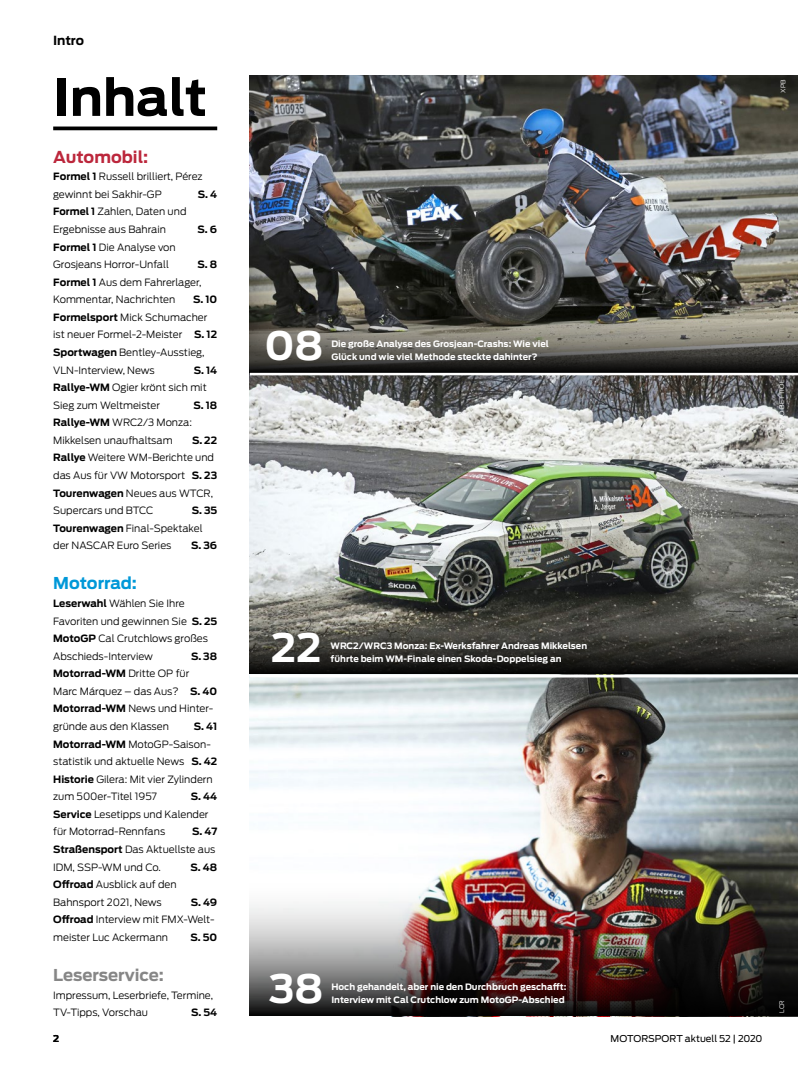
<style>
.page{position:relative;width:798px;height:1081px;background:#fff}
.page>*{position:absolute;margin:0;border:0;box-sizing:border-box;transform-origin:0 0}
.t1{font:700 50px "Antenna";color:#000}
.t2{font:700 39px "Antenna";color:#fff}
.t3{font:700 16.25px "Antenna";color:#868686}
.t4{font:700 16.25px "Antenna";color:#bc273c}
.t5{font:700 16.25px "Antenna";color:#0098d8}
.t6{font:700 12.5px "Antenna";letter-spacing:-.01em;color:#000}
.t7{font:300 10px/17.6px "Antenna";color:#000}
.t8{font:700 10px "Antenna";color:#000}
.t9{font:9.38px "Antenna";letter-spacing:-.005em;color:#000}
.t10{font:700 9.38px "Antenna";color:#000}
.t11{font:700 8.75px/13.1px "Antenna";color:#fff}
.t12{font:300 6.25px "Antenna";letter-spacing:.05em;color:#fff}
.s1{font-weight:700}
</style>
<div class="page">
<svg style="left:53px;top:126px;width:164px;height:4px"></svg>
<img style="left:250px;top:375px;width:547px;height:227px">
<svg style="left:250px;top:602px;width:547px;height:73px;background:#41403b"></svg>
<img style="left:250px;top:677px;width:547px;height:199px">
<img style="left:250px;top:876px;width:547px;height:140px">
<img style="left:250px;top:76px;width:547px;height:218px">
<svg style="left:250px;top:294px;width:547px;height:79px;background:#55534c"></svg>
<p class="t6" style="left:53px;top:33px;width:32px">Intro</p>
<h1 class="t1" style="left:53px;top:68px;width:155px">Inhalt</h1>
<h3 class="t4" style="left:53px;top:147px;width:97px">Automobil:</h3>
<p class="t7" style="left:53px;top:168px;width:151px"><span class="s1">Formel 1</span> Russell brilliert, Pérez gewinnt bei Sakhir-GP</p>
<p class="t8" style="left:198px;top:188px;width:21px">S. 4</p>
<p class="t7" style="left:53px;top:203px;width:135px"><span class="s1">Formel 1</span> Zahlen, Daten und<br>Ergebnisse aus Bahrain</p>
<p class="t8" style="left:197px;top:223px;width:21px">S. 6</p>
<p class="t7" style="left:53px;top:238px;width:124px"><span class="s1">Formel 1</span> Die Analyse von<br>Grosjeans Horror-Unfall</p>
<p class="t7" style="left:53px;top:256px;width:165px;text-indent:144px"><span class="s1">S. 8<br>Formel 1</span> Aus dem Fahrerlager,<br>Kommentar, Nachrichten</p>
<p class="t7" style="left:53px;top:291px;width:165px;text-indent:140px"><span class="s1">S. 10<br>Formelsport</span> Mick Schumacher ist neuer Formel-2-Meister <span class="s1">S. 12<br>Sportwagen</span> Bentley-Ausstieg,<br>VLN-Interview, News</p>
<p class="t7" style="left:53px;top:361px;width:165px;text-indent:141px"><span class="s1">S. 14<br>Rallye-WM</span> Ogier krönt sich mit<br>Sieg zum Weltmeister</p>
<p class="t8" style="left:193px;top:399px;width:25px">S. 18</p>
<p class="t7" style="left:53px;top:414px;width:140px"><span class="s1">Rallye-WM</span> WRC2/3 Monza:<br>Mikkelsen unaufhaltsam</p>
<p class="t7" style="left:53px;top:431px;width:165px;text-indent:139px"><span class="s1">S. 22<br>Rallye</span> Weitere WM-Berichte und das Aus für VW Motorsport <span class="s1">S. 23<br>Tourenwagen</span> Neues aus WTCR,<br>Supercars und BTCC</p>
<p class="t7" style="left:53px;top:502px;width:165px;text-indent:138px"><span class="s1">S. 35<br>Tourenwagen</span> Final-Spektakel der NASCAR Euro Series</p>
<p class="t8" style="left:191px;top:540px;width:28px">S. 36</p>
<h3 class="t5" style="left:53px;top:574px;width:85px">Motorrad:</h3>
<p class="t7" style="left:53px;top:594px;width:165px"><span class="s1">Leserwahl</span> Wählen Sie Ihre<br>Favoriten und gewinnen Sie <span class="s1">S. 25<br>MotoGP</span> Cal Crutchlows großes<br>Abschieds-Interview</p>
<p class="t8" style="left:191px;top:650px;width:28px">S. 38</p>
<p class="t7" style="left:53px;top:665px;width:165px"><span class="s1">Motorrad-WM</span> Dritte OP für<br>Marc Márquez – das Aus? <span class="s1">S. 40<br>Motorrad-WM</span> News und Hinter&shy;gründe aus den Klassen</p>
<p class="t7" style="left:53px;top:717px;width:165px;text-indent:140px"><span class="s1">S. 41<br>Motorrad-WM</span> MotoGP-Saison&shy;statistik und aktuelle News <span class="s1">S. 42<br>Historie</span> Gilera: Mit vier Zylindern zum 500er-Titel 1957</p>
<p class="t7" style="left:53px;top:788px;width:165px;text-indent:138px"><span class="s1">S. 44<br>Service</span> Lesetipps und Kalender für Motorrad-Rennfans</p>
<p class="t7" style="left:53px;top:823px;width:165px;text-indent:139px"><span class="s1">S. 47<br>Straßensport</span> Das Aktuellste aus<br>IDM, SSP-WM und Co.</p>
<p class="t8" style="left:190px;top:861px;width:28px">S. 48</p>
<p class="t7" style="left:53px;top:876px;width:125px"><span class="s1">Offroad</span> Ausblick auf den<br>Bahnsport 2021, News</p>
<p class="t7" style="left:53px;top:893px;width:165px;text-indent:138px"><span class="s1">S. 49<br>Offroad</span> Interview mit FMX-Welt&shy;meister Luc Ackermann</p>
<p class="t8" style="left:190px;top:931px;width:28px">S. 50</p>
<h3 class="t3" style="left:53px;top:965px;width:112px">Leserservice:</h3>
<p class="t7" style="left:53px;top:986px;width:161px">Impressum, Leserbriefe, Termine,<br>TV-Tipps, Vorschau</p>
<p class="t8" style="left:191px;top:1006px;width:28px">S. 54</p>
<h2 class="t2" style="left:264px;top:322px;width:61px">08</h2>
<p class="t11" style="left:331px;top:337px;width:219px">Die große Analyse des Grosjean-Crashs: Wie viel</p>
<p class="t11" style="left:331px;top:350px;width:208px">Glück und wie viel Methode steckte dahinter?</p>
<h2 class="t2" style="left:271px;top:624px;width:52px">22</h2>
<p class="t11" style="left:330px;top:639px;width:258px">WRC2/WRC3 Monza: Ex-Werksfahrer Andreas Mikkelsen führte beim WM-Finale einen Skoda-Doppelsieg an</p>
<h2 class="t2" style="left:269px;top:965px;width:56px">38</h2>
<p class="t11" style="left:331px;top:980px;width:236px">Hoch gehandelt, aber nie den Durchbruch geschafft:</p>
<p class="t11" style="left:331px;top:993px;width:235px">Interview mit Cal Crutchlow zum MotoGP-Abschied</p>
<p class="t10" style="left:53px;top:1033px;width:8px">2</p>
<p class="t9" style="left:610px;top:1033px;width:153px">MOTORSPORT aktuell 52 | 2020</p>
<p class="t12" style="left:779px;top:93px;width:15px;rotate:-90deg">XPB</p>
<p class="t12" style="left:777px;top:444px;width:66px;rotate:-90deg">MASSIMO BETTIOL</p>
<p class="t12" style="left:777px;top:1013px;width:14px;rotate:-90deg">LCR</p>
</div>
